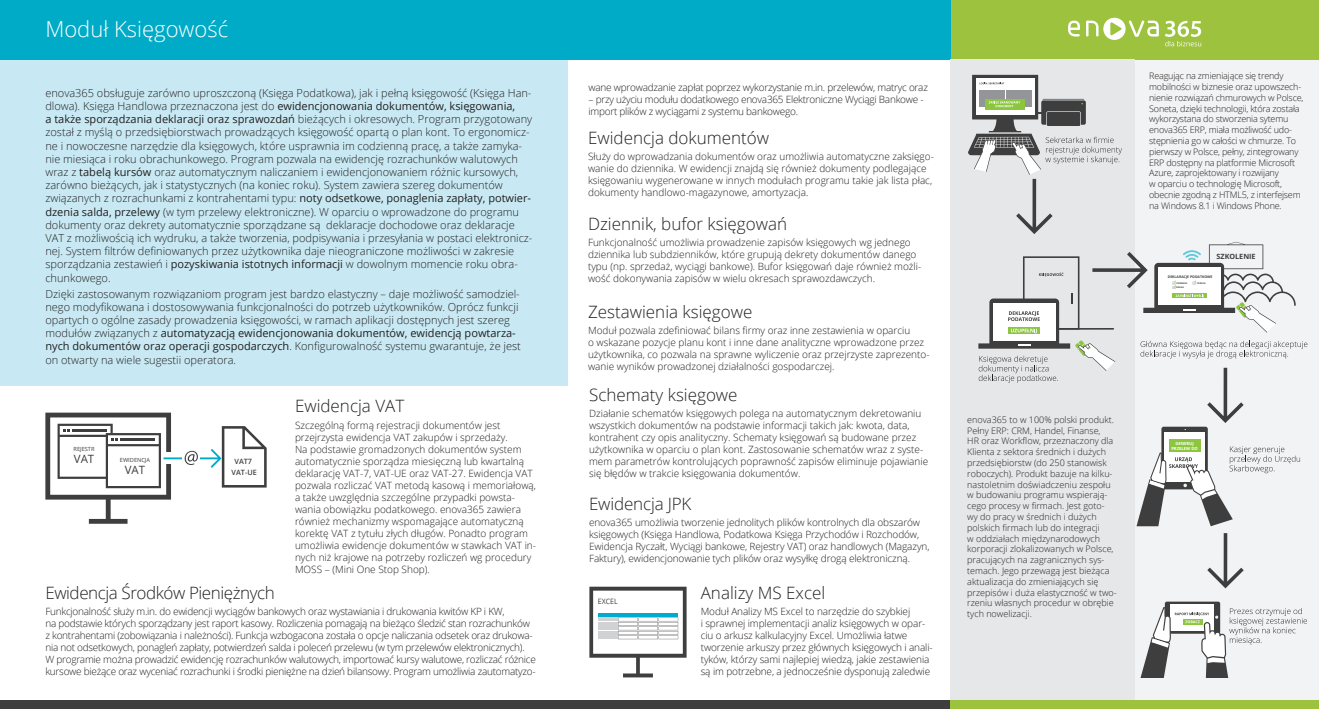
<style>
.page{position:relative;width:1319px;height:709px;background:#fff}
.page>*{position:absolute;margin:0;border:0;box-sizing:border-box;transform-origin:0 0}
.t1{font:300 22px "Open Sans";color:#fff}
.t2{font:300 17px "Open Sans";color:#231f20}
.t3{font:300 17px "Open Sans";letter-spacing:-.025em;color:#231f20}
.t4{font:11.4px "Open Sans";color:#3e3e3f}
.t5{font:300 11px/13.2px "Open Sans";color:#231f20}
.t6{font:300 10px/12px "Open Sans";color:#231f20}
.t7{font:300 10px/12px "Open Sans";letter-spacing:-.025em;color:#231f20}
.t8{font:300 9px/10.8px "Open Sans";color:#231f20}
.t9{font:300 9px/10.8px "Open Sans";letter-spacing:-.02em;color:#231f20}
.t10{font:7.4px "Open Sans";color:#3e3e3f;scale:.95 1}
.t11{font:600 7.3px/11.3px "Open Sans";color:#3e3e3f;text-align:center}
.t12{font:700 7.2px "Open Sans";color:#3e3e3f}
.t13{font:5.7px "Open Sans";color:#3e3e3f}
.t14{font:700 4.2px/5.6px "Open Sans";color:#fff;text-align:center}
.t15{font:700 3.5px "Open Sans";color:#3e3e3f}
.t16{font:700 2.2px/4.5px "Open Sans";color:#3e3e3f}
.s1{font-weight:400}
</style>
<div class="page">
<div style="left:0;top:60px;width:567px;height:326px;background:#c8e9f3"></div>
<div style="left:1134px;top:59px;width:184px;height:650px;background:#f2f3f4"></div>
<div style="left:947px;top:0;width:371px;height:59px;background:#9dc23e"></div>
<div style="left:0;top:0;width:950px;height:59px;background:#00abc8"></div>
<div style="left:950px;top:59px;width:184px;height:650px;background:#e6e7e9"></div>
<div style="left:0;top:700px;width:950px;height:9px;background:#3e3e3f"></div>
<div style="left:950px;top:700px;width:368px;height:9px;background:#9dc23e"></div>
<svg style="left:45px;top:412px;width:221px;height:112px"></svg>
<svg style="left:1068px;top:18px;width:90px;height:22px"></svg>
<svg style="left:1165px;top:21px;width:35px;height:25px"></svg>
<div style="left:1161px;top:426px;width:46px;height:63px;background:#3e3e3f;border-radius:2px"></div>
<div style="left:1164px;top:432px;width:40px;height:50px;background:#fff"></div>
<div style="left:1168px;top:440px;width:31px;height:12px;background:#8bc63e"></div>
<div style="left:1164px;top:601px;width:55px;height:32px;background:#3e3e3f;border-radius:2px"></div>
<div style="left:1169px;top:604px;width:44px;height:27px;background:#fff"></div>
<svg style="left:1207px;top:533px;width:36px;height:55px"></svg>
<svg style="left:968px;top:75px;width:153px;height:159px"></svg>
<svg style="left:1136px;top:446px;width:163px;height:80px"></svg>
<svg style="left:1140px;top:607px;width:166px;height:70px"></svg>
<svg style="left:978px;top:242px;width:329px;height:181px"></svg>
<svg style="left:589px;top:586px;width:97px;height:91px"></svg>
<hr style="left:618px;top:613px;width:19px;height:4px;background:#00abcd">
<hr style="left:638px;top:613px;width:19px;height:4px;background:#00abcd">
<hr style="left:658px;top:613px;width:20px;height:4px;background:#00abcd">
<p class="t1" style="left:45px;top:14px;width:184px">Moduł Księgowość</p>
<p class="t5" style="left:45px;top:86px;width:488px">enova365 obsługuje zarówno uproszczoną (Księga Podatkowa), jak i pełną księgowość (Księga Han&shy;dlowa). Księga Handlowa przeznaczona jest do <span class="s1">ewidencjonowania dokumentów, księgowania,<br>a także sporządzania deklaracji oraz sprawozdań</span> bieżących i okresowych. Program przygotowany został z myślą o przedsiębiorstwach prowadzących księgowość opartą o plan kont. To ergonomicz&shy;ne i nowoczesne narzędzie dla księgowych, które usprawnia im codzienną pracę, a także zamyka&shy;nie miesiąca i roku obrachunkowego. Program pozwala na ewidencję rozrachunków walutowych wraz z <span class="s1">tabelą kursów</span> oraz automatycznym naliczaniem i ewidencjonowaniem różnic kursowych, zarówno bieżących, jak i statystycznych (na koniec roku). System zawiera szereg dokumentów związanych z rozrachunkami z kontrahentami typu: <span class="s1">noty odsetkowe, ponaglenia zapłaty, potwier&shy;dzenia salda, przelewy</span> (w tym przelewy elektroniczne). W oparciu o wprowadzone do programu dokumenty oraz dekrety automatycznie sporządzane są deklaracje dochodowe oraz deklaracje VAT z możliwością ich wydruku, a także tworzenia, podpisywania i przesyłania w postaci elektronicz&shy;nej. System filtrów definiowanych przez użytkownika daje nieograniczone możliwości w zakresie sporządzania zestawień i <span class="s1">pozyskiwania istotnych informacji</span> w dowolnym momencie roku obra&shy;chunkowego.</p>
<p class="t5" style="left:45px;top:287px;width:477px">Dzięki zastosowanym rozwiązaniom program jest bardzo elastyczny – daje możliwość samodziel&shy;nego modyfikowana i dostosowywania funkcjonalności do potrzeb użytkowników. Oprócz funkcji opartych o ogólne zasady prowadzenia księgowości, w ramach aplikacji dostępnych jest szereg modułów związanych z <span class="s1">automatyzacją ewidencjonowania dokumentów, ewidencją powtarza&shy;nych dokumentów oraz operacji gospodarczych</span>. Konfigurowalność systemu gwarantuje, że jest on otwarty na wiele sugestii operatora.</p>
<p class="t2" style="left:295px;top:394px;width:111px">Ewidencja VAT</p>
<p class="t6" style="left:295px;top:419px;width:242px">Szczególną formą rejestracji dokumentów jest przejrzysta ewidencja VAT zakupów i sprzedaży.<br>Na podstawie gromadzonych dokumentów system automatycznie sporządza miesięczną lub kwartalną deklarację VAT-7, VAT-UE oraz VAT-27. Ewidencja VAT pozwala rozliczać VAT metodą kasową i memoriałową, a także uwzględnia szczególne przypadki powsta&shy;wania obowiązku podatkowego. enova365 zawiera również mechanizmy wspomagające automatyczną korektę VAT z tytułu złych długów. Ponadto program umożliwia ewidencje dokumentów w stawkach VAT in&shy;nych niż krajowe na potrzeby rozliczeń wg procedury MOSS – (Mini One Stop Shop).</p>
<p class="t3" style="left:45px;top:581px;width:231px">Ewidencja Środków Pieniężnych</p>
<p class="t7" style="left:45px;top:604px;width:492px">Funkcjonalność służy m.in. do ewidencji wyciągów bankowych oraz wystawiania i drukowania kwitów KP i KW,<br>na podstawie których sporządzany jest raport kasowy. Rozliczenia pomagają na bieżąco śledzić stan rozrachunków z kontrahentami (zobowiązania i należności). Funkcja wzbogacona została o opcje naliczania odsetek oraz drukowa&shy;nia not odsetkowych, ponagleń zapłaty, potwierdzeń salda i poleceń przelewu (w tym przelewów elektronicznych).<br>W programie można prowadzić ewidencję rozrachunków walutowych, importować kursy walutowe, rozliczać różnice kursowe bieżące oraz wyceniać rozrachunki i środki pieniężne na dzień bilansowy. Program umożliwia zautomatyzo-</p>
<p class="t13" style="left:74px;top:445px;width:23px">REJESTR</p>
<p class="t4" style="left:74px;top:450px;width:22px">VAT</p>
<p class="t13" style="left:120px;top:456px;width:32px">EWIDENCJA</p>
<p class="t4" style="left:125px;top:461px;width:22px">VAT</p>
<p class="t11" style="left:231px;top:455px;width:27px">VAT7<br>VAT-UE</p>
<p class="t7" style="left:588px;top:81px;width:341px">wane wprowadzanie zapłat poprzez wykorzystanie m.in. przelewów, matryc oraz</p>
<p class="t7" style="left:588px;top:93px;width:336px">– przy użyciu modułu dodatkowego enova365 Elektroniczne Wyciągi Bankowe - import plików z wyciągami z systemu bankowego.</p>
<p class="t2" style="left:588px;top:126px;width:182px">Ewidencja dokumentów</p>
<p class="t6" style="left:588px;top:150px;width:347px">Służy do wprowadzania dokumentów oraz umożliwia automatyczne zaksięgo&shy;wanie do dziennika. W ewidencji znajdą się również dokumenty podlegające księgowaniu wygenerowane w innych modułach programu takie jak lista płac, dokumenty handlowo-magazynowe, amortyzacja.</p>
<p class="t2" style="left:588px;top:212px;width:200px">Dziennik, bufor księgowań</p>
<p class="t6" style="left:588px;top:236px;width:334px">Funkcjonalność umożliwia prowadzenie zapisów księgowych wg jednego dziennika lub subdzienników, które grupują dekrety dokumentów danego typu (np. sprzedaż, wyciągi bankowe). Bufor księgowań daje również możli&shy;wość dokonywania zapisów w wielu okresach sprawozdawczych.</p>
<p class="t2" style="left:588px;top:300px;width:166px">Zestawienia księgowe</p>
<p class="t6" style="left:588px;top:324px;width:343px">Moduł pozwala zdefiniować bilans firmy oraz inne zestawienia w oparciu<br>o wskazane pozycje planu kont i inne dane analityczne wprowadzone przez użytkownika, co pozwala na sprawne wyliczenie oraz przejrzyste zaprezento&shy;wanie wyników prowadzonej działalności gospodarczej.</p>
<p class="t2" style="left:589px;top:383px;width:150px">Schematy księgowe</p>
<p class="t6" style="left:589px;top:407px;width:340px">Działanie schematów księgowych polega na automatycznym dekretowaniu wszystkich dokumentów na podstawie informacji takich jak: kwota, data, kontrahent czy opis analityczny. Schematy księgowań są budowane przez użytkownika w oparciu o plan kont. Zastosowanie schematów wraz z syste&shy;mem parametrów kontrolujących poprawność zapisów eliminuje pojawianie się błędów w trakcie księgowania dokumentów.</p>
<p class="t2" style="left:589px;top:492px;width:104px">Ewidencja JPK</p>
<p class="t6" style="left:589px;top:516px;width:342px">enova365 umożliwia tworzenie jednolitych plików kontrolnych dla obszarów księgowych (Księga Handlowa, Podatkowa Księga Przychodów i Rozchodów, Ewidencja Ryczałt, Wyciągi bankowe, Rejestry VAT) oraz handlowych (Magazyn, Faktury), ewidencjonowanie tych plików oraz wysyłkę drogą elektroniczną.</p>
<p class="t10" style="left:597px;top:595px;width:22px">EXCEL</p>
<p class="t2" style="left:700px;top:580px;width:126px">Analizy MS Excel</p>
<p class="t6" style="left:700px;top:604px;width:233px">Moduł Analizy MS Excel to narzędzie do szybkiej<br>i sprawnej implementacji analiz księgowych w opar&shy;ciu o arkusz kalkulacyjny Excel. Umożliwia łatwe tworzenie arkuszy przez głównych księgowych i anali&shy;tyków, którzy sami najlepiej wiedzą, jakie zestawienia są im potrzebne, a jednocześnie dysponują zaledwie</p>
<p class="t9" style="left:1148px;top:70px;width:156px">Reagując na zmieniające się trendy mobilności w biznesie oraz upowszech&shy;nienie rozwiązań chmurowych w Polsce, Soneta, dzięki technologii, która została wykorzystana do stworzenia sytemu enova365 ERP, miała możliwość udo&shy;stępnienia go w całości w chmurze. To pierwszy w Polsce, pełny, zintegrowany ERP dostępny na platformie Microsoft Azure, zaprojektowany i rozwijany<br>w oparciu o technologię Microsoft, obecnie zgodną z HTML5, z interfejsem na Windows 8.1 i Windows Phone.</p>
<p class="t12" style="left:1216px;top:252px;width:41px">SZKOLENIE</p>
<p class="t15" style="left:1167px;top:274px;width:46px">DEKLARACJE PODATKOWE</p>
<p class="t16" style="left:1175px;top:281px;width:12px">PIERWSZA<br>DRUGA</p>
<p class="t16" style="left:1196px;top:281px;width:10px">TRZECIA</p>
<p class="t8" style="left:967px;top:414px;width:151px">enova365 to w 100% polski produkt.<br>Pełny ERP: CRM, Handel, Finanse,<br>HR oraz Workflow, przeznaczony dla Klienta z sektora średnich i dużych przedsiębiorstw (do 250 stanowisk roboczych). Produkt bazuje na kilku&shy;nastoletnim doświadczeniu zespołu w budowaniu programu wspierają&shy;cego procesy w firmach. Jest goto&shy;wy do pracy w średnich i dużych polskich firmach lub do integracji<br>w oddziałach międzynarodowych korporacji zlokalizowanych w Polsce, pracujących na zagranicznych sys&shy;temach. Jego przewagą jest bieżąca aktualizacja do zmieniających się przepisów i duża elastyczność w two&shy;rzeniu własnych procedur w obrębie tych nowelizacji.</p>
<p class="t14" style="left:1171px;top:440px;width:28px">GENERUJ<br>PRZELEW DO</p>
</div>
